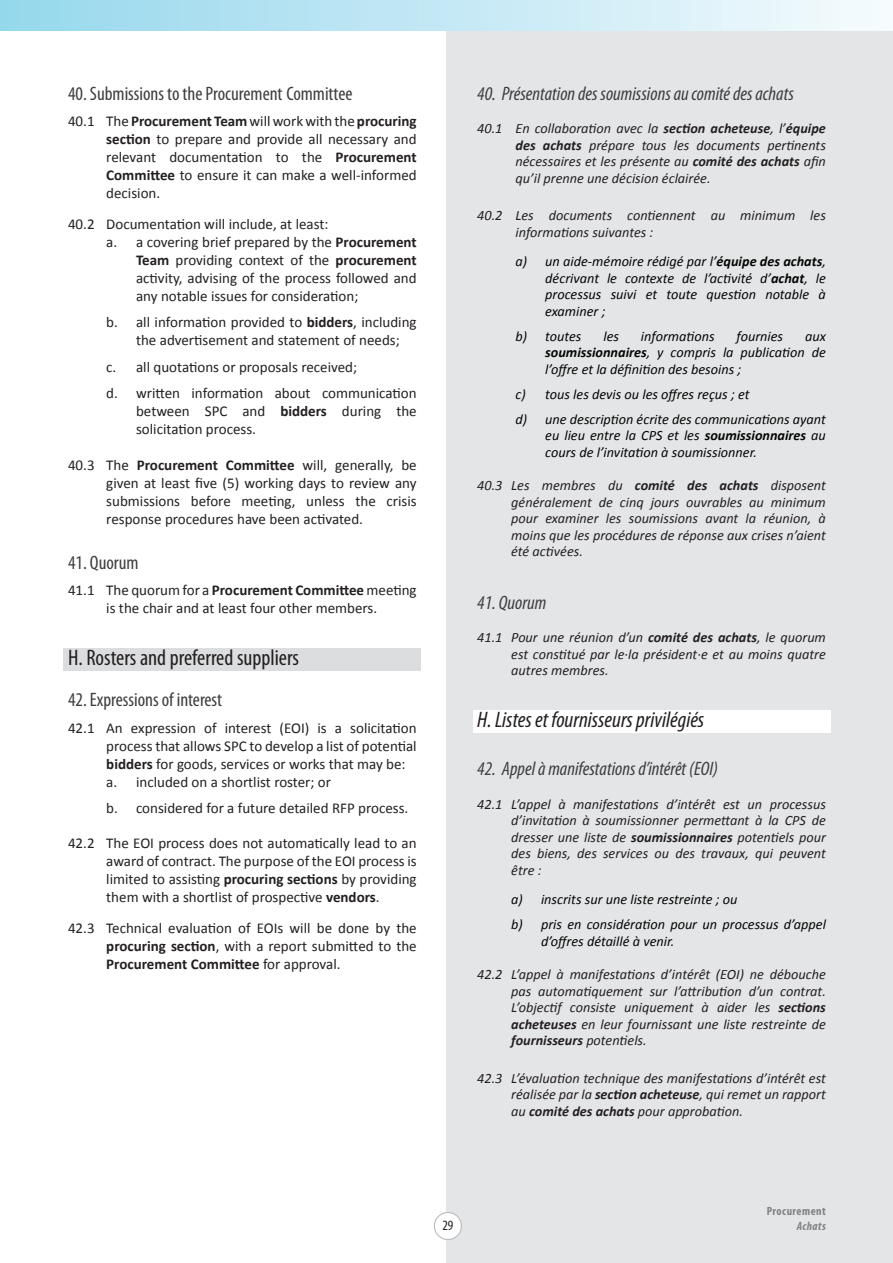
<style>
.page{position:relative;width:893px;height:1263px;background:#fff}
.page>*{position:absolute;margin:0;border:0;box-sizing:border-box;transform-origin:0 0}
.t1{font:italic condensed 22.5px "Myriad Pro";color:#231f20}
.t2{font:condensed 22.5px "Myriad Pro";color:#231f20}
.t3{font:italic condensed 19.5px "Myriad Pro";color:#3e3e3f}
.t4{font:condensed 19.5px "Myriad Pro";color:#3e3e3f}
.t5{font:15px/18px "Calibri";color:#231f20;text-align:justify}
.t6{font:italic 14.25px/16.5px "Calibri";color:#231f20;text-align:justify}
.t7{font:italic 14.25px/16.5px "Calibri";color:#040503}
.t8{font:condensed 14.25px "Myriad Pro";color:#231f20}
.t9{font:700 condensed 12px "Myriad Pro";letter-spacing:.04em;color:#808285}
.t10{font:italic 700 condensed 12px "Myriad Pro";letter-spacing:.04em;color:#808285}
.s1{font-weight:700}
</style>
<div class="page">
<div style="left:446px;top:0;width:447px;height:1263px;background:#e4e5e7"></div>
<div style="left:434px;top:1212px;width:27px;height:27px;background:#fff;border-radius:50%"></div>
<div style="left:434px;top:1212px;width:28px;height:28px;border:1px solid #bcbdc0;border-radius:50%"></div>
<img style="left:0;top:0;width:893px;height:30px">
<div style="left:64px;top:648px;width:357px;height:23px;background:#dcdddf"></div>
<div style="left:473px;top:710px;width:357px;height:23px;background:#fff"></div>
<h2 class="t4" style="left:68px;top:81px;width:286px">40. Submissions to the Procurement Committee</h2>
<p class="t5" style="left:106px;top:112px;width:312px;text-indent:-38px">40.1 The <span class="s1">Procurement Team</span> will work with the <span class="s1">procuring section</span> to prepare and provide all necessary and relevant documentation to the <span class="s1">Procurement Committee</span> to ensure it can make a well-informed decision.</p>
<p class="t5" style="left:68px;top:215px;width:262px">40.2 Documentation will include, at least:</p>
<p class="t5" style="left:106px;top:233px;width:312px">a. a covering brief prepared by the <span class="s1">Procurement</span></p>
<p class="t5" style="left:136px;top:251px;width:282px"><span class="s1">Team</span> providing context of the <span class="s1">procurement</span></p>
<p class="t5" style="left:136px;top:269px;width:282px">activity, advising of the process followed and</p>
<p class="t5" style="left:136px;top:287px;width:224px">any notable issues for consideration;</p>
<p class="t5" style="left:136px;top:313px;width:282px;text-indent:-30px">b. all information provided to <span class="s1">bidders</span>, including the advertisement and statement of needs;</p>
<p class="t5" style="left:106px;top:354px;width:312px;line-height:26.5px">c. all quotations or proposals received;<br>d. written information about communication</p>
<p class="t5" style="left:136px;top:403px;width:282px">between SPC and <span class="s1">bidders</span> during the solicitation process.</p>
<p class="t5" style="left:106px;top:456px;width:312px;text-indent:-38px">40.3 The <span class="s1">Procurement Committee</span> will, generally, be given at least five (5) working days to review any submissions before meeting, unless the crisis response procedures have been activated.</p>
<h2 class="t4" style="left:68px;top:550px;width:72px">41. Quorum</h2>
<p class="t5" style="left:68px;top:581px;width:350px;text-align:center">41.1 The quorum for a <span class="s1">Procurement Committee</span> meeting is the chair and at least four other members.</p>
<h1 class="t2" style="left:68px;top:644px;width:233px">H. Rosters and preferred suppliers</h1>
<h2 class="t4" style="left:68px;top:688px;width:156px">42. Expressions of interest</h2>
<p class="t5" style="left:106px;top:719px;width:312px;text-align:left;text-indent:-38px">42.1 An expression of interest (EOI) is a solicitation process that allows SPC to develop a list of potential <span class="s1">bidders</span> for goods, services or works that may be: a. included on a shortlist roster; or</p>
<p class="t5" style="left:106px;top:799px;width:303px">b. considered for a future detailed RFP process.</p>
<p class="t5" style="left:106px;top:834px;width:312px;text-indent:-38px">42.2 The EOI process does not automatically lead to an award of contract. The purpose of the EOI process is limited to assisting <span class="s1">procuring sections</span> by providing them with a shortlist of prospective <span class="s1">vendors</span>.</p>
<p class="t5" style="left:106px;top:919px;width:312px;text-indent:-38px">42.3 Technical evaluation of EOIs will be done by the <span class="s1">procuring section</span>, with a report submitted to the <span class="s1">Procurement Committee</span> for approval.</p>
<h2 class="t3" style="left:477px;top:81px;width:318px">40. Présentation des soumissions au comité des achats</h2>
<p class="t6" style="left:515px;top:120px;width:312px;text-indent:-38px">40.1 En collaboration avec la <span class="s1">section acheteuse</span>, l’<span class="s1">équipe des achats</span> prépare tous les documents pertinents nécessaires et les présente au <span class="s1">comité des achats</span> afin qu’il prenne une décision éclairée.</p>
<p class="t6" style="left:515px;top:207px;width:312px;text-indent:-38px">40.2 Les documents contiennent au minimum les informations suivantes :</p>
<p class="t7" style="left:545px;top:253px;width:282px;text-align:justify;text-indent:-30px">a) un aide-mémoire rédigé par l’<span class="s1">équipe des achats</span>, décrivant le contexte de l’activité d’<span class="s1">achat</span>, le processus suivi et toute question notable à examiner ;</p>
<p class="t7" style="left:515px;top:327px;width:67px">b) toutes</p>
<p class="t7" style="left:603px;top:327px;width:17px">les</p>
<p class="t7" style="left:641px;top:327px;width:75px">informations</p>
<p class="t7" style="left:736px;top:327px;width:48px">fournies</p>
<p class="t7" style="left:545px;top:327px;width:282px;text-align:justify;text-indent:260px">aux <span class="s1">soumissionnaires</span>, y compris la publication de l’offre et la définition des besoins ;</p>
<p class="t7" style="left:515px;top:381px;width:312px;line-height:25px">c) tous les devis ou les offres reçus ; et<br>d) une description écrite des communications ayant</p>
<p class="t7" style="left:545px;top:427px;width:282px">eu lieu entre la CPS et les <span class="s1">soumissionnaires</span> au cours de l’invitation à soumissionner.</p>
<p class="t6" style="left:511px;top:477px;width:316px;text-indent:-34px">40.3 Les membres du <span class="s1">comité des achats</span> disposent généralement de cinq jours ouvrables au minimum pour examiner les soumissions avant la réunion, à moins que les procédures de réponse aux crises n’aient été activées.</p>
<h2 class="t3" style="left:477px;top:590px;width:71px">41. Quorum</h2>
<p class="t6" style="left:511px;top:628px;width:316px;text-indent:-34px">41.1 Pour une réunion d’un <span class="s1">comité des achats</span>, le quorum est constitué par le·la président·e et au moins quatre autres membres.</p>
<h1 class="t1" style="left:477px;top:706px;width:229px">H. Listes et fournisseurs privilégiés</h1>
<h2 class="t3" style="left:477px;top:757px;width:242px">42. Appel à manifestations d’intérêt (EOI)</h2>
<p class="t6" style="left:511px;top:795px;width:316px;text-indent:-34px">42.1 L’appel à manifestations d’intérêt est un processus d’invitation à soumissionner permettant à la CPS de dresser une liste de <span class="s1">soumissionnaires</span> potentiels pour des biens, des services ou des travaux, qui peuvent être :</p>
<p class="t7" style="left:511px;top:886px;width:316px;line-height:25px">a) inscrits sur une liste restreinte ; ou<br>b) pris en considération pour un processus d’appel</p>
<p class="t7" style="left:541px;top:932px;width:135px">d’offres détaillé à venir.</p>
<p class="t6" style="left:511px;top:966px;width:316px;text-indent:-34px">42.2 L’appel à manifestations d’intérêt (EOI) ne débouche pas automatiquement sur l’attribution d’un contrat.<br>L’objectif consiste uniquement à aider les <span class="s1">sections acheteuses</span> en leur fournissant une liste restreinte de <span class="s1">fournisseurs</span> potentiels.</p>
<p class="t6" style="left:511px;top:1069px;width:316px;text-indent:-34px">42.3 L’évaluation technique des manifestations d’intérêt est réalisée par la <span class="s1">section acheteuse</span>, qui remet un rapport au <span class="s1">comité des achats</span> pour approbation.</p>
<p class="t8" style="left:442px;top:1216px;width:12px">29</p>
<p class="t9" style="left:767px;top:1204px;width:61px">Procurement</p>
<p class="t10" style="left:797px;top:1218px;width:31px">Achats</p>
</div>
